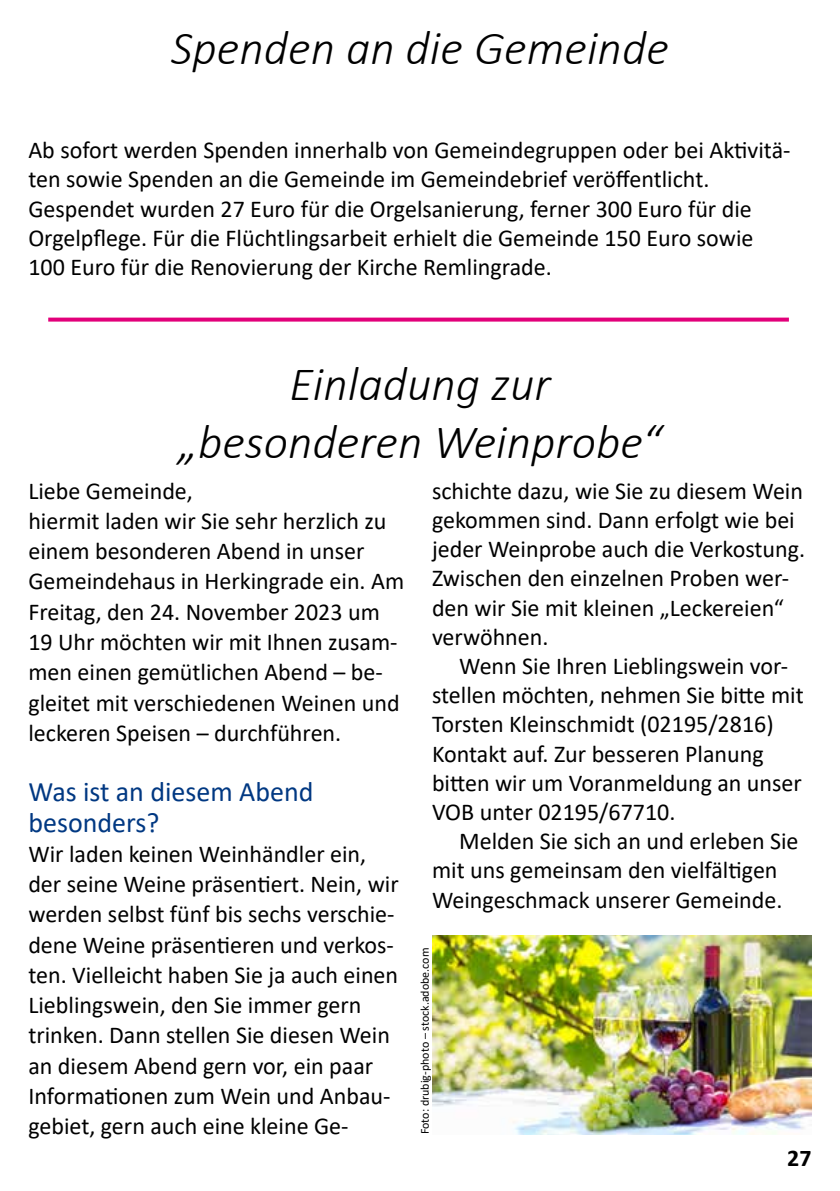
<style>
.page{position:relative;width:840px;height:1191px;background:#fff}
.page>*{position:absolute;margin:0;border:0;box-sizing:border-box;transform-origin:0 0}
.t1{font:italic 300 48px/57.6px "Calibri";color:#000;text-align:center}
.t2{font:28.2px/30.2px "Calibri";color:#003882}
.t3{font:24.2px/30.2px "Calibri";color:#000}
.t4{font:700 24px "Calibri";color:#000}
.t5{font:12px "Calibri";color:#000}
</style>
<div class="page">
<svg style="left:48px;top:317px;width:740px;height:4px;background:#e6268d"></svg>
<img style="left:432px;top:935px;width:379px;height:199px">
<h1 class="t1" style="left:171px;top:19px;width:499px">Spenden an die Gemeinde</h1>
<p class="t3" style="left:28px;top:135px;width:763px;line-height:29.2px">Ab sofort werden Spenden innerhalb von Gemeindegruppen oder bei Aktivitä&shy;ten sowie Spenden an die Gemeinde im Gemeindebrief veröffentlicht.<br>Gespendet wurden 27 Euro für die Orgelsanierung, ferner 300 Euro für die Orgelpflege. Für die Flüchtlingsarbeit erhielt die Gemeinde 150 Euro sowie 100 Euro für die Renovierung der Kirche Remlingrade.</p>
<h1 class="t1" style="left:178px;top:355px;width:484px">Einladung zur „besonderen Weinprobe“</h1>
<p class="t3" style="left:28px;top:475px;width:377px">Liebe Gemeinde,<br>hiermit laden wir Sie sehr herzlich zu einem besonderen Abend in unser<br>Gemeindehaus in Herkingrade ein. Am<br>Freitag, den 24. November 2023 um<br>19 Uhr möchten wir mit Ihnen zusam&shy;men einen gemütlichen Abend – be&shy;gleitet mit verschiedenen Weinen und leckeren Speisen – durchführen.</p>
<p class="t2" style="left:28px;top:776px;width:286px">Was ist an diesem Abend besonders?</p>
<p class="t3" style="left:28px;top:838px;width:371px">Wir laden keinen Weinhändler ein, der seine Weine präsentiert. Nein, wir werden selbst fünf bis sechs verschie&shy;dene Weine präsentieren und verkos&shy;ten. Vielleicht haben Sie ja auch einen Lieblingswein, den Sie immer gern trinken. Dann stellen Sie diesen Wein an diesem Abend gern vor, ein paar Informationen zum Wein und Anbau&shy;gebiet, gern auch eine kleine Ge-</p>
<p class="t3" style="left:432px;top:475px;width:374px;line-height:29.2px">schichte dazu, wie Sie zu diesem Wein gekommen sind. Dann erfolgt wie bei jeder Weinprobe auch die Verkostung.<br>Zwischen den einzelnen Proben wer&shy;den wir Sie mit kleinen „Leckereien“ verwöhnen.</p>
<p class="t3" style="left:432px;top:650px;width:373px;line-height:29.2px;text-indent:27px">Wenn Sie Ihren Lieblingswein vor&shy;stellen möchten, nehmen Sie bitte mit Torsten Kleinschmidt (02195/2816)<br>Kontakt auf. Zur besseren Planung bitten wir um Voranmeldung an unser VOB unter 02195/67710.</p>
<p class="t3" style="left:432px;top:826px;width:368px;line-height:29.2px;text-indent:27px">Melden Sie sich an und erleben Sie mit uns gemeinsam den vielfältigen<br>Weingeschmack unserer Gemeinde.</p>
<p class="t5" style="left:416px;top:1134px;width:188px;rotate:-90deg">Foto: drubig-photo – stock.adobe.com</p>
<p class="t4" style="left:786px;top:1141px;width:26px">27</p>
</div>
